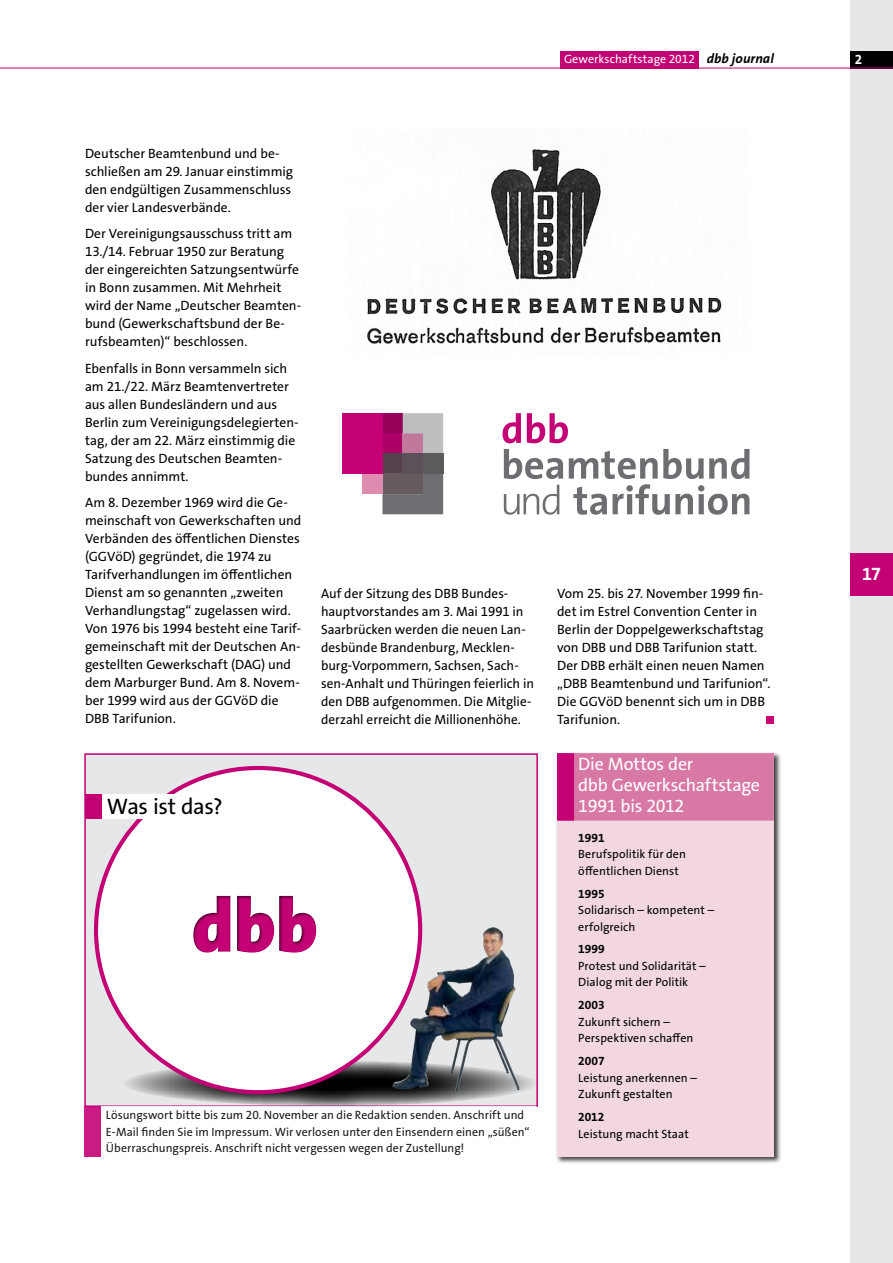
<style>
.page{position:relative;width:893px;height:1263px;background:#fff}
.page>*{position:absolute;margin:0;border:0;box-sizing:border-box;transform-origin:0 0}
.t1{font:900 76.5px "The Sans Os F";color:#c40075}
.t2{font:22.5px "The Sans Os F";letter-spacing:-.02em;color:#000}
.t3{font:18px/21px "The Sans Os F";letter-spacing:-.01em;color:#fff}
.t4{font:700 18px "The Sans Os F";color:#fff}
.t5{font:13.5px/18px "The Sans Os F";color:#000}
.t6{font:700 13.5px "The Sans Os F";color:#fff}
.t7{font:12px/16.5px "The Sans Os F";letter-spacing:.005em;color:#000}
.t8{font:12px "The Sans Os F";letter-spacing:.005em;color:#fff}
.t9{font:700 12px "The Sans Os F";letter-spacing:-.005em;color:#000}
.s1{font-weight:700;font-style:italic;font-size:13.5px;color:#000}
</style>
<div class="page">
<div style="left:555px;top:752px;width:227px;height:412px;background:#000;opacity:.75"></div>
<div style="left:557px;top:753px;width:217px;height:404px;background:#f2d7e3"></div>
<div style="left:557px;top:753px;width:217px;height:68px;background:#d878a4"></div>
<div style="left:557px;top:753px;width:17px;height:68px;background:#c40075"></div>
<div style="left:767px;top:717px;width:7px;height:7px;background:#c40075"></div>
<div style="left:84px;top:753px;width:454px;height:354px;background:#e6e7e8;border:2px solid #c40075"></div>
<svg style="left:122px;top:1060px;width:416px;height:46px;background:#6c656b"></svg>
<img style="left:427px;top:982px;width:66px;height:9px">
<div style="left:96px;top:768px;width:324px;height:324px;background:#fff;border-radius:50%"></div>
<div style="left:169px;top:876px;width:376px;height:106px;background:#000;opacity:.75"></div>
<div style="left:85px;top:794px;width:17px;height:24px;background:#c40075"></div>
<div style="left:102px;top:794px;width:122px;height:24px;background:#fff"></div>
<div style="left:84px;top:1106px;width:17px;height:51px;background:#ca1a83"></div>
<div style="left:101px;top:1106px;width:436px;height:51px;background:#fff"></div>
<img style="left:367px;top:149px;width:355px;height:195px">
<div style="left:382px;top:413px;width:21px;height:20px;background:#970059"></div>
<div style="left:382px;top:433px;width:21px;height:21px;background:#ad0067"></div>
<div style="left:382px;top:454px;width:21px;height:20px;background:#57414c"></div>
<svg style="left:403px;top:413px;width:40px;height:41px;background:#baabb4"></svg>
<div style="left:403px;top:454px;width:20px;height:20px;background:#5c5158"></div>
<div style="left:423px;top:454px;width:20px;height:20px;background:#5a5b5d"></div>
<svg style="left:382px;top:474px;width:61px;height:40px;background:#6c686d"></svg>
<div style="left:362px;top:474px;width:20px;height:20px;background:#dd8cb0"></div>
<svg style="left:502px;top:413px;width:19px;height:30px"></svg>
<svg style="left:527px;top:413px;width:41px;height:30px"></svg>
<svg style="left:504px;top:449px;width:59px;height:30px"></svg>
<svg style="left:504px;top:485px;width:55px;height:30px"></svg>
<svg style="left:569px;top:449px;width:180px;height:66px"></svg>
<div style="left:342px;top:413px;width:40px;height:61px;background:#c40075"></div>
<div style="left:850px;top:0;width:43px;height:1263px;background:#e6e7e8"></div>
<div style="left:561px;top:51px;width:138px;height:17px;background:#c40075"></div>
<div style="left:850px;top:553px;width:43px;height:42px;background:#c40075"></div>
<div style="left:850px;top:51px;width:43px;height:17px;background:#000"></div>
<hr style="left:0;top:68px;width:893px;height:1px;background:#c40075">
<p class="t8" style="left:564px;top:52px;width:211px">Gewerkschaftstage 2012 <span class="s1">dbb journal</span></p>
<p class="t6" style="left:855px;top:50px;width:9px">2</p>
<p class="t5" style="left:85px;top:144px;width:210px">Deutscher Beamtenbund und be&shy;schließen am 29. Januar einstimmig den endgültigen Zusammenschluss der vier Landesverbände.</p>
<p class="t5" style="left:85px;top:225px;width:218px">Der Vereinigungsausschuss tritt am 13./14. Februar 1950 zur Beratung der eingereichten Satzungsentwürfe in Bonn zusammen. Mit Mehrheit wird der Name „Deutscher Beamten&shy;bund (Gewerkschaftsbund der Be&shy;rufsbeamten)“ beschlossen.</p>
<p class="t5" style="left:85px;top:359px;width:215px">Ebenfalls in Bonn versammeln sich am 21./22. März Beamtenvertreter aus allen Bundesländern und aus<br>Berlin zum Vereinigungsdelegierten&shy;tag, der am 22. März einstimmig die<br>Satzung des Deutschen Beamten&shy;bundes annimmt.</p>
<p class="t5" style="left:85px;top:494px;width:218px">Am 8. Dezember 1969 wird die Ge&shy;meinschaft von Gewerkschaften und<br>Verbänden des öffentlichen Dienstes (GGVöD) gegründet, die 1974 zu<br>Tarifverhandlungen im öffentlichen<br>Dienst am so genannten „zweiten<br>Verhandlungstag“ zugelassen wird.<br>Von 1976 bis 1994 besteht eine Tarif&shy;gemeinschaft mit der Deutschen An&shy;gestellten Gewerkschaft (DAG) und dem Marburger Bund. Am 8. Novem&shy;ber 1999 wird aus der GGVöD die<br>DBB Tarifunion.</p>
<p class="t5" style="left:321px;top:584px;width:215px">Auf der Sitzung des DBB Bundes&shy;hauptvorstandes am 3. Mai 1991 in Saarbrücken werden die neuen Lan&shy;desbünde Brandenburg, Mecklen&shy;burg-Vorpommern, Sachsen, Sach&shy;sen-Anhalt und Thüringen feierlich in den DBB aufgenommen. Die Mitglie&shy;derzahl erreicht die Millionenhöhe.</p>
<p class="t5" style="left:557px;top:584px;width:215px">Vom 25. bis 27. November 1999 fin&shy;det im Estrel Convention Center in<br>Berlin der Doppelgewerkschaftstag von DBB und DBB Tarifunion statt.<br>Der DBB erhält einen neuen Namen „DBB Beamtenbund und Tarifunion“.<br>Die GGVöD benennt sich um in DBB<br>Tarifunion.</p>
<h3 class="t4" style="left:862px;top:562px;width:20px">17</h3>
<h2 class="t2" style="left:107px;top:792px;width:117px">Was ist das?</h2>
<h1 class="t1" style="left:191px;top:877px;width:128px">dbb</h1>
<p class="t7" style="left:106px;top:1107px;width:425px">Lösungswort bitte bis zum 20. November an die Redaktion senden. Anschrift und<br>E-Mail finden Sie im Impressum. Wir verlosen unter den Einsendern einen „süßen“<br>Überraschungspreis. Anschrift nicht vergessen wegen der Zustellung!</p>
<h3 class="t3" style="left:578px;top:754px;width:183px">Die Mottos der<br>dbb Gewerkschaftstage<br>1991 bis 2012</h3>
<p class="t9" style="left:578px;top:830px;width:28px">1991</p>
<p class="t7" style="left:578px;top:846px;width:109px">Berufspolitik für den öffentlichen Dienst</p>
<p class="t9" style="left:578px;top:886px;width:28px">1995</p>
<p class="t7" style="left:578px;top:902px;width:137px">Solidarisch – kompetent – erfolgreich</p>
<p class="t9" style="left:578px;top:942px;width:28px">1999</p>
<p class="t7" style="left:578px;top:958px;width:129px">Protest und Solidarität –<br>Dialog mit der Politik</p>
<p class="t9" style="left:578px;top:997px;width:28px">2003</p>
<p class="t7" style="left:578px;top:1014px;width:117px">Zukunft sichern –<br>Perspektiven schaffen</p>
<p class="t9" style="left:578px;top:1053px;width:28px">2007</p>
<p class="t7" style="left:578px;top:1069px;width:120px">Leistung anerkennen –<br>Zukunft gestalten</p>
<p class="t9" style="left:578px;top:1109px;width:28px">2012</p>
<p class="t7" style="left:578px;top:1125px;width:112px">Leistung macht Staat</p>
</div>
